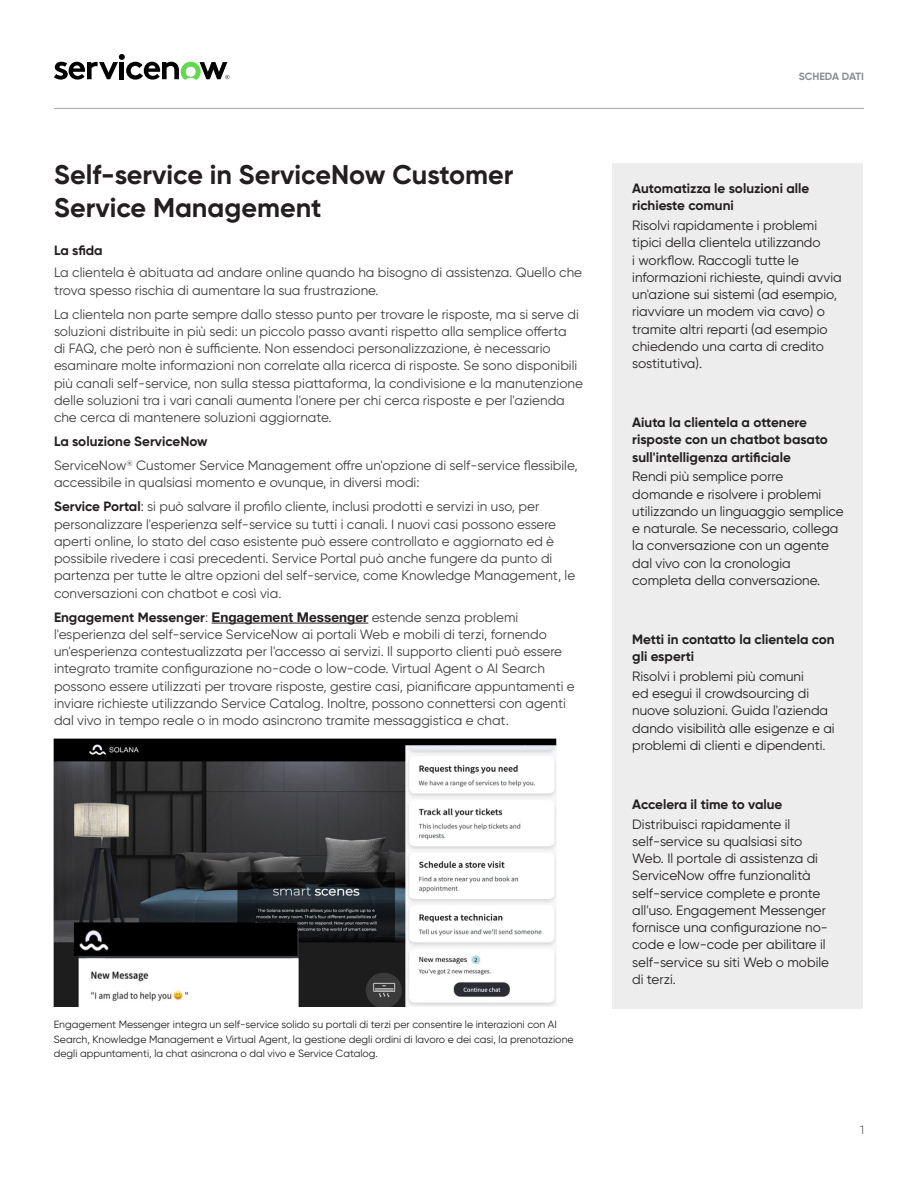
<style>
.page{position:relative;width:918px;height:1188px;background:#fff}
.page>*{position:absolute;margin:0;border:0;box-sizing:border-box;transform-origin:0 0}
.Haderline_1{font:700 27px/33px "Gilroy";color:#231f20}
.Body_Copy{font:13.5px/17.2px "Gilroy";color:#3e3e3f}
.Sidebar_Content{font:13.5px/17.2px "Gilroy";color:#231f20}
.Sidebar_Title{font:700 13.5px/17.2px "Gilroy";color:#231f20}
.Body_Copy-2{font:700 13.5px "Gilroy";color:#231f20}
.Headline_2{font:700 13.5px "Gilroy";color:#231f20}
.t1{font:300 12px "Gilroy";color:#3e3e3f}
.Captions{font:10.5px/14.2px "Gilroy";color:#231f20}
.t2{font:700 10.5px "Gilroy";letter-spacing:-.005em;color:#8b8f92}
.s1{font-weight:700;color:#231f20}
.s2{color:#231f20}
.s3{font-family:"Helvetica Neue LT Std";font-weight:700;color:#231f20}
</style>
<div class="page">
<svg style="left:54px;top:54px;width:175px;height:26px"></svg>
<hr style="left:54px;top:108px;width:810px;height:1px;background:#a1a4a6">
<div style="left:613px;top:163px;width:250px;height:846px;background:#ededee"></div>
<hr style="left:212px;top:623px;width:156px;height:1px;background:#231f20">
<img style="left:54px;top:739px;width:502px;height:268px">
<p class="Haderline_1" style="left:54px;top:158px;width:461px">Self-service in ServiceNow Customer<br>Service Management</p>
<p class="Headline_2" style="left:54px;top:242px;width:50px">La sfida</p>
<p class="Body_Copy" style="left:54px;top:264px;width:530px">La clientela è abituata ad andare online quando ha bisogno di assistenza. Quello che trova spesso rischia di aumentare la sua frustrazione.</p>
<p class="Body_Copy" style="left:54px;top:305px;width:530px">La clientela non parte sempre dallo stesso punto per trovare le risposte, ma si serve di soluzioni distribuite in più sedi: un piccolo passo avanti rispetto alla semplice offerta<br>di FAQ, che però non è sufficiente. Non essendoci personalizzazione, è necessario esaminare molte informazioni non correlate alla ricerca di risposte. Se sono disponibili più canali self-service, non sulla stessa piattaforma, la condivisione e la manutenzione delle soluzioni tra i vari canali aumenta l'onere per chi cerca risposte e per l'azienda che cerca di mantenere soluzioni aggiornate.</p>
<p class="Body_Copy-2" style="left:54px;top:433px;width:155px">La soluzione ServiceNow</p>
<p class="Body_Copy" style="left:54px;top:457px;width:525px">ServiceNow<sup>®</sup> Customer Service Management offre un'opzione di self-service flessibile, accessibile in qualsiasi momento e ovunque, in diversi modi:</p>
<p class="Body_Copy" style="left:54px;top:498px;width:523px"><span class="s1">Service Portal</span><span class="s2">:</span> si può salvare il profilo cliente, inclusi prodotti e servizi in uso, per personalizzare l'esperienza self-service su tutti i canali. I nuovi casi possono essere aperti online, lo stato del caso esistente può essere controllato e aggiornato ed è possibile rivedere i casi precedenti. Service Portal può anche fungere da punto di partenza per tutte le altre opzioni del self-service, come Knowledge Management, le conversazioni con chatbot e così via.</p>
<p class="Body_Copy" style="left:54px;top:608px;width:522px"><span class="s1">Engagement Messenger</span>: <span class="s3">Engagement Messenger</span> estende senza problemi l'esperienza del self-service ServiceNow ai portali Web e mobili di terzi, fornendo un'esperienza contestualizzata per l'accesso ai servizi. Il supporto clienti può essere integrato tramite configurazione no-code o low-code. Virtual Agent o AI Search possono essere utilizzati per trovare risposte, gestire casi, pianificare appuntamenti e inviare richieste utilizzando Service Catalog. Inoltre, possono connettersi con agenti dal vivo in tempo reale o in modo asincrono tramite messaggistica e chat.</p>
<p class="Captions" style="left:54px;top:1017px;width:521px">Engagement Messenger integra un self-service solido su portali di terzi per consentire le interazioni con AI<br>Search, Knowledge Management e Virtual Agent, la gestione degli ordini di lavoro e dei casi, la prenotazione degli appuntamenti, la chat asincrona o dal vivo e Service Catalog.</p>
<p class="t2" style="left:799px;top:70px;width:67px">SCHEDA DATI</p>
<p class="Sidebar_Title" style="left:632px;top:180px;width:179px">Automatizza le soluzioni alle richieste comuni</p>
<p class="Sidebar_Content" style="left:632px;top:217px;width:211px">Risolvi rapidamente i problemi tipici della clientela utilizzando<br>i workflow. Raccogli tutte le informazioni richieste, quindi avvia un'azione sui sistemi (ad esempio, riavviare un modem via cavo) o tramite altri reparti (ad esempio chiedendo una carta di credito sostitutiva).</p>
<p class="Sidebar_Title" style="left:632px;top:414px;width:197px">Aiuta la clientela a ottenere risposte con un chatbot basato sull'intelligenza artificiale</p>
<p class="Sidebar_Content" style="left:632px;top:468px;width:213px">Rendi più semplice porre domande e risolvere i problemi utilizzando un linguaggio semplice e naturale. Se necessario, collega la conversazione con un agente dal vivo con la cronologia completa della conversazione.</p>
<p class="Sidebar_Title" style="left:632px;top:630px;width:204px">Metti in contatto la clientela con gli esperti</p>
<p class="Sidebar_Content" style="left:632px;top:668px;width:204px">Risolvi i problemi più comuni<br>ed esegui il crowdsourcing di nuove soluzioni. Guida l'azienda dando visibilità alle esigenze e ai problemi di clienti e dipendenti.</p>
<p class="Sidebar_Title" style="left:632px;top:795px;width:152px">Accelera il time to value</p>
<p class="Sidebar_Content" style="left:632px;top:815px;width:198px">Distribuisci rapidamente il self-service su qualsiasi sito<br>Web. Il portale di assistenza di<br>ServiceNow offre funzionalità self-service complete e pronte all'uso. Engagement Messenger fornisce una configurazione no&shy;code e low-code per abilitare il self-service su siti Web o mobile di terzi.</p>
<p class="t1" style="left:860px;top:1122px;width:5px">1</p>
</div>
